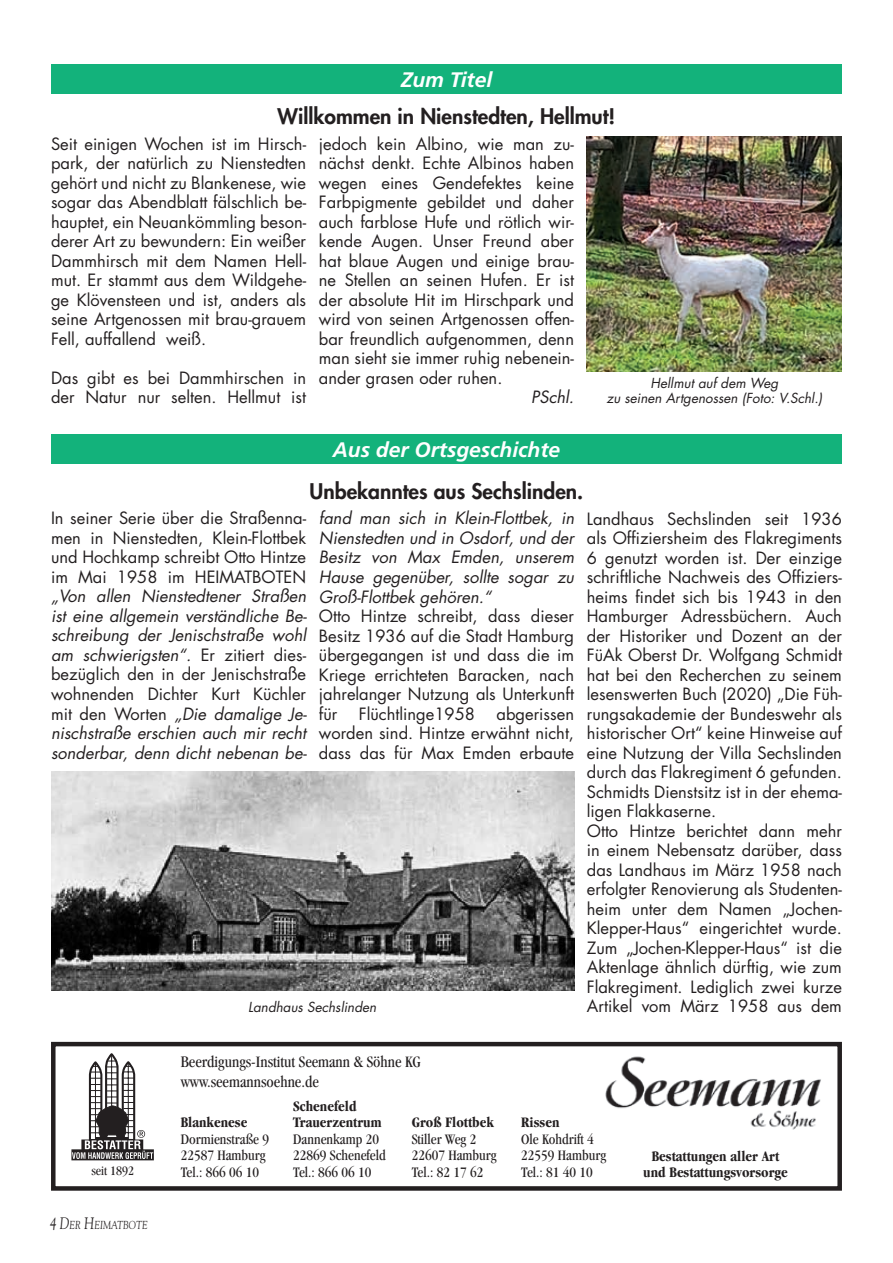
<style>
.page{position:relative;width:893px;height:1263px;background:#fff}
.page>*{position:absolute;margin:0;border:0;box-sizing:border-box;transform-origin:0 0}
.t1{font:800 21px "Futura Std";color:#231f20}
.t2{font:italic 700 21px "Frutiger LT Std";color:#fff}
.t3{font:16.5px/19.5px "Futura Std";color:#231f20;text-align:justify}
.t4{font:italic 16.5px/19.5px "Futura Std";color:#231f20;text-align:justify}
.t5{font:condensed 16.5px/19.8px "Garamond";color:#231f20}
.t6{font:condensed 15px "Garamond";color:#231f20}
.t7{font:700 condensed 15px "Garamond";color:#231f20}
.t8{font:italic 13.5px/15px "Futura Std";color:#231f20;text-align:center}
.t9{font:condensed 13.5px "Garamond";color:#231f20}
.t10{font:italic 11.55px "Goudy Std";color:#231f20;scale:.8 1}
.s1{font-style:normal}
.s2{font-size:16.5px}
</style>
<div class="page">
<div style="left:51px;top:64px;width:791px;height:30px;background:#13b27b"></div>
<div style="left:51px;top:434px;width:791px;height:30px;background:#13b27b"></div>
<div style="left:51px;top:1042px;width:791px;height:149px;border:4px solid #231f20"></div>
<img style="left:605px;top:1056px;width:216px;height:74px">
<svg style="left:71px;top:1054px;width:83px;height:106px"></svg>
<img style="left:587px;top:136px;width:255px;height:235px">
<img style="left:51px;top:772px;width:523px;height:219px">
<p class="t2" style="left:401px;top:67px;width:93px">Zum Titel</p>
<p class="t1" style="left:278px;top:103px;width:339px">Willkommen in Nienstedten, Hellmut!</p>
<p class="t3" style="left:51px;top:134px;width:257px">Seit einigen Wochen ist im Hirsch&shy;park, der natürlich zu Nienstedten gehört und nicht zu Blankenese, wie sogar das Abendblatt fälschlich be&shy;hauptet, ein Neuankömmling beson&shy;derer Art zu bewundern: Ein weißer Dammhirsch mit dem Namen Hell&shy;mut. Er stammt aus dem Wildgehe&shy;ge Klövensteen und ist, anders als seine Artgenossen mit brau-grauem Fell, auffallend weiß.</p>
<p class="t3" style="left:51px;top:368px;width:257px">Das gibt es bei Dammhirschen in der Natur nur selten. Hellmut ist</p>
<p class="t3" style="left:319px;top:134px;width:257px">jedoch kein Albino, wie man zu&shy;nächst denkt. Echte Albinos haben wegen eines Gendefektes keine Farbpigmente gebildet und daher auch farblose Hufe und rötlich wir&shy;kende Augen. Unser Freund aber hat blaue Augen und einige brau&shy;ne Stellen an seinen Hufen. Er ist der absolute Hit im Hirschpark und wird von seinen Artgenossen offen&shy;bar freundlich aufgenommen, denn man sieht sie immer ruhig nebenein&shy;ander grasen oder ruhen.</p>
<p class="t4" style="left:531px;top:387px;width:44px">PSchl.</p>
<p class="t8" style="left:606px;top:375px;width:217px">Hellmut auf dem Weg<br>zu seinen Artgenossen (Foto: V.Schl.)</p>
<p class="t2" style="left:333px;top:438px;width:229px">Aus der Ortsgeschichte</p>
<p class="t1" style="left:310px;top:477px;width:275px">Unbekanntes aus Sechslinden.</p>
<p class="t3" style="left:51px;top:509px;width:257px">In seiner Serie über die Straßenna&shy;men in Nienstedten, Klein-Flottbek und Hochkamp schreibt Otto Hintze im Mai 1958 im HEIMATBOTEN</p>
<p class="t4" style="left:51px;top:587px;width:257px">„Von allen Nienstedtener Straßen ist eine allgemein verständliche Be&shy;schreibung der Jenischstraße wohl am schwierigsten“. <span class="s1">Er zitiert dies&shy;bezüglich den in der Jenischstraße wohnenden Dichter Kurt Küchler mit den Worten</span> „Die damalige Je&shy;nischstraße erschien auch mir recht sonderbar, denn dicht nebenan be-</p>
<p class="t4" style="left:319px;top:509px;width:257px">fand man sich in Klein-Flottbek, in Nienstedten und in Osdorf, und der Besitz von Max Emden, unserem Hause gegenüber, sollte sogar zu Groß-Flottbek gehören.“</p>
<p class="t3" style="left:319px;top:606px;width:257px">Otto Hintze schreibt, dass dieser Besitz 1936 auf die Stadt Hamburg übergegangen ist und dass die im Kriege errichteten Baracken, nach jahrelanger Nutzung als Unterkunft für</p>
<p class="t3" style="left:587px;top:509px;width:257px;text-align:left">Landhaus Sechslinden seit 1936 als Offiziersheim des Flakregiments 6 genutzt worden ist. Der einzige schriftliche Nachweis des Offiziers&shy;heims findet sich bis 1943 in den Hamburger Adressbüchern. Auch der Historiker und Dozent an der FüAk Oberst Dr. Wolfgang Schmidt hat bei den Recherchen zu seinem lesenswerten Buch (2020) „Die Füh&shy;rungsakademie der Bundeswehr als historischer Ort“ keine Hinweise auf eine Nutzung der Villa Sechslinden durch das Flakregiment 6 gefunden.<br>Schmidts Dienstsitz ist in der ehema&shy;ligen Flakkaserne.<br>Otto Hintze berichtet dann mehr in einem Nebensatz darüber, dass das Landhaus im März 1958 nach erfolgter Renovierung als Studenten&shy;heim unter dem Namen „Jochen-Klepper-Haus“ eingerichtet wurde.<br>Zum „Jochen-Klepper-Haus“ ist die Aktenlage ähnlich dürftig, wie zum Flakregiment. Lediglich zwei kurze</p>
<p class="t3" style="left:319px;top:704px;width:257px;text-indent:178px">abgerissen worden sind. Hintze erwähnt nicht, dass das für Max Emden erbaute</p>
<p class="t3" style="left:359px;top:704px;width:118px">Flüchtlinge1958</p>
<p class="t8" style="left:248px;top:999px;width:130px">Landhaus Sechslinden</p>
<p class="t3" style="left:587px;top:996px;width:257px">Artikel vom März 1958 aus dem</p>
<p class="t5" style="left:181px;top:1052px;width:242px">Beerdigungs-Institut Seemann &amp; Söhne KG www.seemannsoehne.de</p>
<p class="t7" style="left:293px;top:1097px;width:65px">Schenefeld</p>
<p class="t7" style="left:181px;top:1114px;width:68px">Blankenese</p>
<p class="t7" style="left:293px;top:1114px;width:90px">Trauerzentrum</p>
<p class="t7" style="left:412px;top:1114px;width:84px">Groß Flottbek</p>
<p class="t7" style="left:521px;top:1114px;width:40px">Rissen</p>
<p class="t6" style="left:181px;top:1130px;width:90px">Dormienstraße 9</p>
<p class="t6" style="left:293px;top:1130px;width:87px">Dannenkamp 20</p>
<p class="t6" style="left:412px;top:1130px;width:66px">Stiller Weg 2</p>
<p class="t6" style="left:521px;top:1130px;width:74px">Ole Kohdrift 4</p>
<p class="t6" style="left:181px;top:1147px;width:86px">22587 Hamburg</p>
<p class="t6" style="left:293px;top:1147px;width:94px">22869 Schenefeld</p>
<p class="t6" style="left:412px;top:1147px;width:86px">22607 Hamburg</p>
<p class="t6" style="left:521px;top:1147px;width:86px">22559 Hamburg</p>
<p class="t6" style="left:181px;top:1163px;width:80px">Tel.: 866 06 10</p>
<p class="t6" style="left:293px;top:1163px;width:80px">Tel.: 866 06 10</p>
<p class="t6" style="left:412px;top:1163px;width:73px">Tel.: 82 17 62</p>
<p class="t6" style="left:521px;top:1163px;width:73px">Tel.: 81 40 10</p>
<p class="t7" style="left:652px;top:1148px;width:129px">Bestattungen aller Art</p>
<p class="t9" style="left:91px;top:1163px;width:44px">seit 1892</p>
<p class="t7" style="left:643px;top:1163px;width:146px">und Bestattungsvorsorge</p>
<p class="t10" style="left:50px;top:1217px;width:124px"><span class="s2">4</span> <span class="s2">D</span>ER <span class="s2">H</span>EIMATBOTE</p>
</div>
